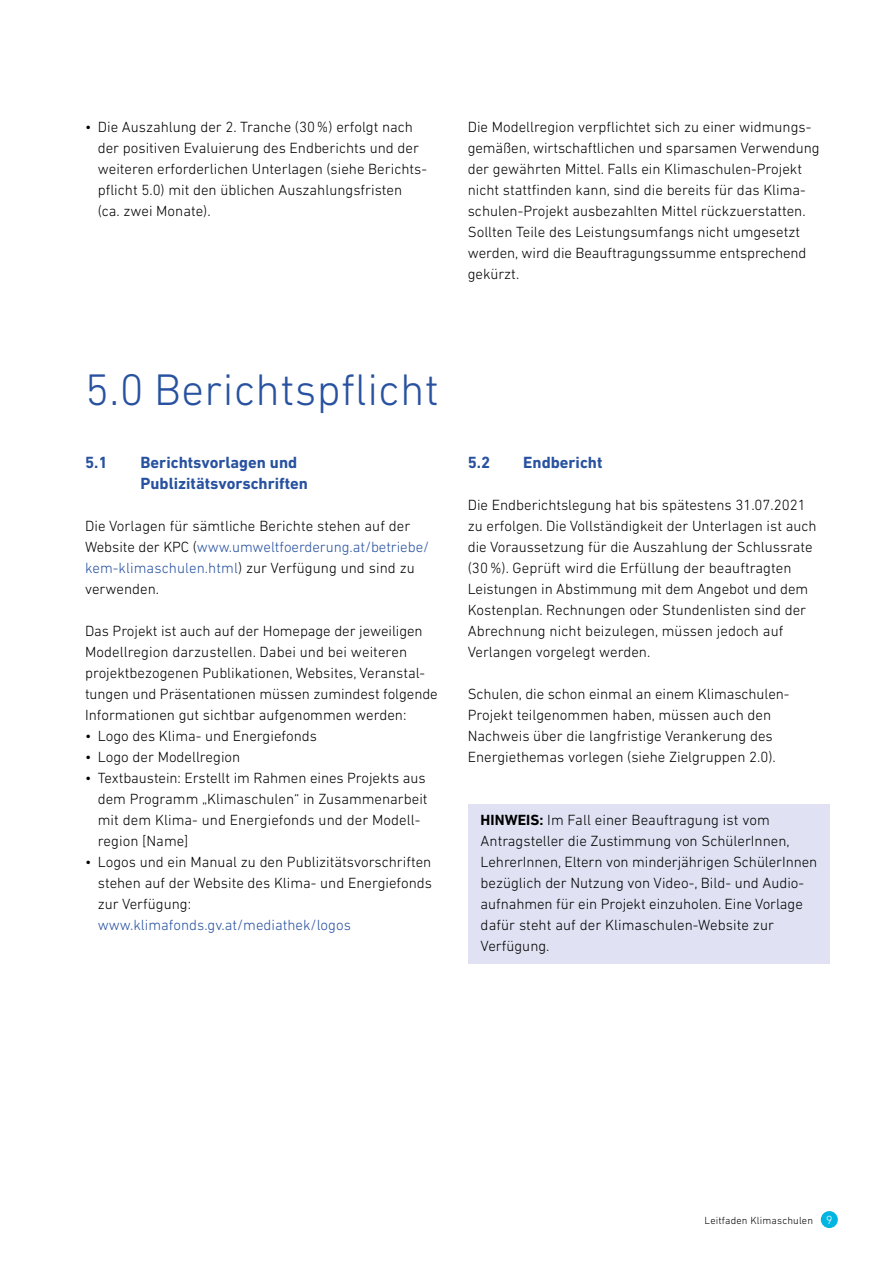
<style>
.page{position:relative;width:893px;height:1263px;background:#fff}
.page>*{position:absolute;margin:0;border:0;box-sizing:border-box;transform-origin:0 0}
._1__Headline{font:300 45px "DIN Next LT Pro";letter-spacing:.01em;color:#2852a0}
._2__Headline{font:700 16.5px/21px "DIN Next LT Pro";color:#2852a0}
.Fließtext{font:300 15px/21px "DIN Next LT Pro";color:#000}
.Box{font:300 15px/21px "DIN Next LT Pro";color:#000}
.Fließtext_ohne_Absta{font:300 15px/21px "DIN Next LT Pro";color:#000}
.t1{font:300 10.5px "DIN Next LT Pro";letter-spacing:.015em;color:#000}
.s1{color:#2852a0}
.s2{font-weight:700}
.s3{font-size:12px;color:#fff}
</style>
<div class="page">
<div style="left:821px;top:1211px;width:17px;height:17px;background:#00b5e2;border-radius:50%"></div>
<div style="left:468px;top:804px;width:361px;height:159px;background:#e0e2f3"></div>
<p class="Fließtext" style="left:98px;top:116px;width:331px;text-indent:-13px">• Die Auszahlung der 2. Tranche (30%) erfolgt nach der positiven Evaluierung des Endberichts und der weiteren erforderlichen Unterlagen (siehe Berichts&shy;pflicht 5.0) mit den üblichen Auszahlungsfristen (ca. zwei Monate).</p>
<p class="Fließtext" style="left:468px;top:116px;width:353px">Die Modellregion verpflichtet sich zu einer widmungs&shy;gemäßen, wirtschaftlichen und sparsamen Verwendung der gewährten Mittel. Falls ein Klimaschulen-Projekt nicht stattfinden kann, sind die bereits für das Klima&shy;schulen-Projekt ausbezahlten Mittel rückzuerstatten.<br>Sollten Teile des Leistungsumfangs nicht umgesetzt werden, wird die Beauftragungssumme entsprechend gekürzt.</p>
<h1 class="_1__Headline" style="left:85px;top:364px;width:355px">5.0 Berichtspflicht</h1>
<h2 class="_2__Headline" style="left:85px;top:452px;width:24px">5.1</h2>
<h2 class="_2__Headline" style="left:141px;top:452px;width:169px">Berichtsvorlagen und<br>Publizitätsvorschriften</h2>
<p class="Fließtext" style="left:85px;top:515px;width:346px">Die Vorlagen für sämtliche Berichte stehen auf der Website der KPC (<span class="s1">www.umweltfoerderung.at/betriebe/ kem-klimaschulen.html</span>) zur Verfügung und sind zu verwenden.</p>
<p class="Fließtext_ohne_Absta" style="left:85px;top:620px;width:354px">Das Projekt ist auch auf der Homepage der jeweiligen Modellregion darzustellen. Dabei und bei weiteren projektbezogenen Publikationen, Websites, Veranstal&shy;tungen und Präsentationen müssen zumindest folgende Informationen gut sichtbar aufgenommen werden:</p>
<p class="Fließtext" style="left:85px;top:725px;width:233px">• Logo des Klima- und Energiefonds</p>
<p class="Fließtext" style="left:85px;top:746px;width:157px">• Logo der Modellregion</p>
<p class="Fließtext" style="left:98px;top:767px;width:331px;text-indent:-13px">• Textbaustein: Erstellt im Rahmen eines Projekts aus dem Programm „Klimaschulen“ in Zusammenarbeit mit dem Klima- und Energiefonds und der Modell&shy;region [Name]</p>
<p class="Fließtext" style="left:98px;top:851px;width:336px;text-indent:-13px">• Logos und ein Manual zu den Publizitätsvorschriften stehen auf der Website des Klima- und Energiefonds zur Verfügung: <span class="s1">www.klimafonds.gv.at/mediathek/logos</span></p>
<h2 class="_2__Headline" style="left:468px;top:452px;width:24px">5.2</h2>
<h2 class="_2__Headline" style="left:523px;top:452px;width:81px">Endbericht</h2>
<p class="Fließtext" style="left:468px;top:494px;width:350px">Die Endberichtslegung hat bis spätestens 31.07.2021 zu erfolgen. Die Vollständigkeit der Unterlagen ist auch die Voraussetzung für die Auszahlung der Schlussrate (30%). Geprüft wird die Erfüllung der beauftragten Leistungen in Abstimmung mit dem Angebot und dem Kostenplan. Rechnungen oder Stundenlisten sind der Abrechnung nicht beizulegen, müssen jedoch auf Verlangen vorgelegt werden.</p>
<p class="Fließtext" style="left:468px;top:683px;width:323px">Schulen, die schon einmal an einem Klimaschulen-Projekt teilgenommen haben, müssen auch den Nachweis über die langfristige Verankerung des Energiethemas vorlegen (siehe Zielgruppen 2.0).</p>
<p class="Box" style="left:481px;top:809px;width:338px"><span class="s2">HINWEIS:</span> Im Fall einer Beauftragung ist vom Antragsteller die Zustimmung von SchülerInnen, LehrerInnen, Eltern von minderjährigen SchülerInnen bezüglich der Nutzung von Video-, Bild- und Audio&shy;aufnahmen für ein Projekt einzuholen. Eine Vorlage dafür steht auf der Klimaschulen-Website zur Verfügung.</p>
<p class="t1" style="left:705px;top:1214px;width:129px">Leitfaden Klimaschulen <span class="s3">9</span></p>
</div>
